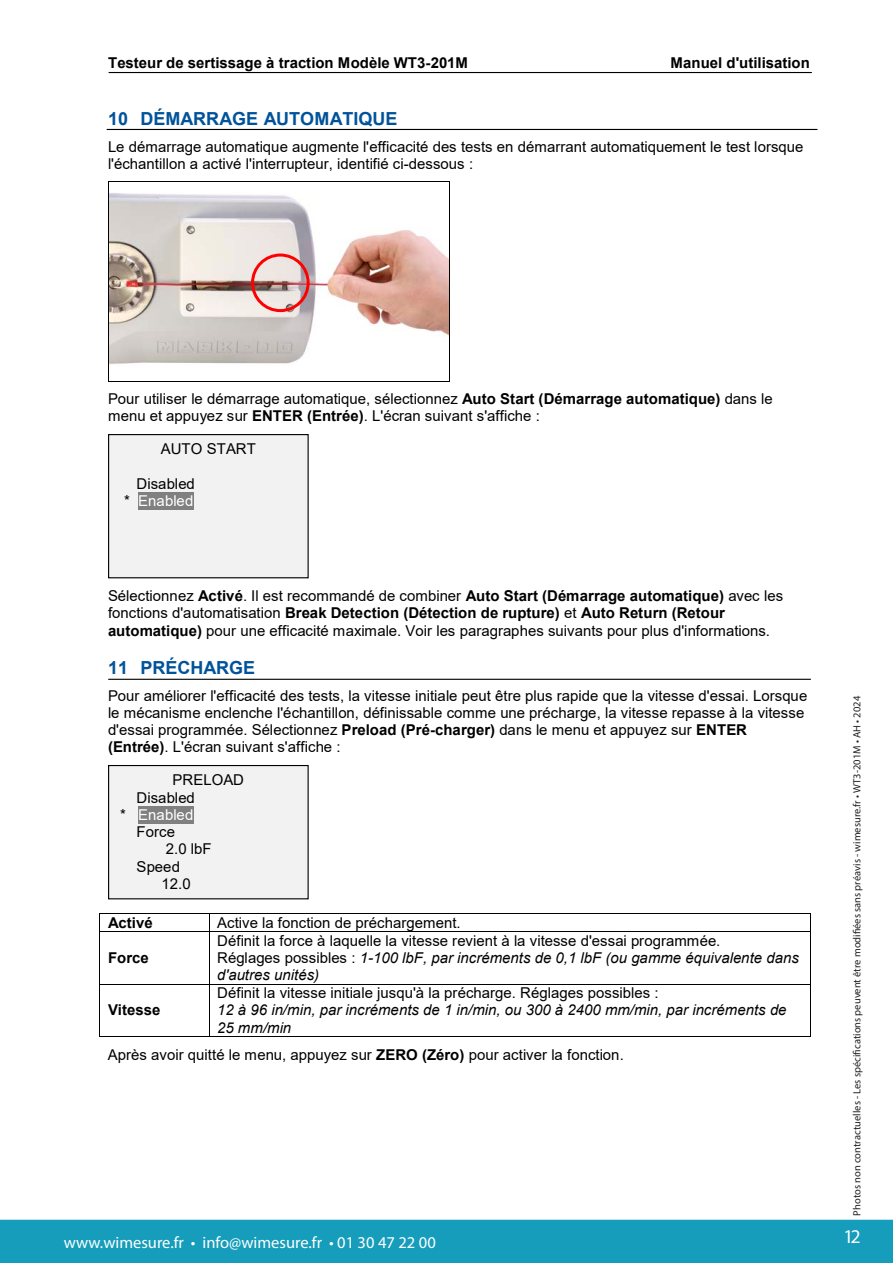
<style>
.page{position:relative;width:893px;height:1263px;background:#fff}
.page>*{position:absolute;margin:0;border:0;box-sizing:border-box;transform-origin:0 0}
.t1{font:19.5px "Myriad Pro";color:#fff}
.t2{font:700 18px "Arial";color:#00539b}
.t3{font:16.5px "Myriad Pro";color:#fff}
.t4{font:15px/17.2px "Arial";color:#000}
.t5{font:italic 15px/17.1px "Arial";color:#000}
.t6{font:700 15px "Arial";color:#000}
.t7{font:15px "Arial";letter-spacing:.005em;color:#fff}
.t8{font:10.5px "Myriad Pro";color:#231f20}
.s1{font-weight:700}
.s2{color:#fff}
.s3{color:#000}
.s4{font-style:italic}
.s5{font-style:normal}
</style>
<div class="page">
<hr style="left:109px;top:72px;width:702px;height:1px;background:#000">
<img style="left:109px;top:193px;width:340px;height:172px">
<hr style="left:109px;top:181px;width:340px;height:1px;background:#000">
<hr style="left:108px;top:182px;width:1px;height:199px;background:#000">
<hr style="left:449px;top:182px;width:1px;height:199px;background:#000">
<hr style="left:109px;top:381px;width:340px;height:1px;background:#000">
<hr style="left:100px;top:913px;width:109px;height:1px;background:#000">
<hr style="left:210px;top:913px;width:600px;height:1px;background:#000">
<hr style="left:100px;top:931px;width:109px;height:1px;background:#000">
<svg style="left:209px;top:913px;width:1px;height:19px"></svg>
<hr style="left:210px;top:931px;width:600px;height:1px;background:#000">
<svg style="left:810px;top:913px;width:1px;height:19px"></svg>
<hr style="left:100px;top:932px;width:1px;height:52px;background:#000">
<hr style="left:209px;top:932px;width:1px;height:52px;background:#000">
<hr style="left:810px;top:932px;width:1px;height:52px;background:#000">
<hr style="left:100px;top:984px;width:109px;height:1px;background:#000">
<hr style="left:210px;top:984px;width:600px;height:1px;background:#000">
<hr style="left:100px;top:984px;width:1px;height:52px;background:#000">
<hr style="left:100px;top:1036px;width:109px;height:1px;background:#000">
<hr style="left:209px;top:984px;width:1px;height:52px;background:#000">
<hr style="left:210px;top:1036px;width:600px;height:1px;background:#000">
<hr style="left:810px;top:984px;width:1px;height:52px;background:#000">
<div style="left:109px;top:765px;width:199px;height:134px;background:#f2f2f2"></div>
<div style="left:108px;top:765px;width:201px;height:134px;border:1px solid #000"></div>
<div style="left:138px;top:806px;width:55px;height:17px;background:#808080"></div>
<div style="left:109px;top:435px;width:199px;height:143px;background:#f2f2f2"></div>
<div style="left:108px;top:434px;width:201px;height:144px;border:1px solid #000"></div>
<div style="left:138px;top:492px;width:55px;height:17px;background:#808080"></div>
<hr style="left:109px;top:679px;width:701px;height:1px;background:#000">
<hr style="left:107px;top:129px;width:710px;height:1px;background:#000">
<div style="left:251px;top:254px;width:59px;height:58px;border:3px solid #f00;border-radius:50%"></div>
<div style="left:0;top:1220px;width:893px;height:43px;background:#169dbb"></div>
<p class="t6" style="left:108px;top:52px;width:362px">Testeur de sertissage à traction Modèle WT3-201M</p>
<p class="t6" style="left:670px;top:52px;width:141px">Manuel d'utilisation</p>
<p class="t2" style="left:108px;top:106px;width:291px">10 DÉMARRAGE AUTOMATIQUE</p>
<p class="t4" style="left:108px;top:138px;width:697px">Le démarrage automatique augmente l'efficacité des tests en démarrant automatiquement le test lorsque l'échantillon a activé l'interrupteur, identifié ci-dessous :</p>
<p class="t4" style="left:108px;top:390px;width:666px">Pour utiliser le démarrage automatique, sélectionnez <span class="s1">Auto Start (Démarrage automatique)</span> dans le menu et appuyez sur <span class="s1">ENTER (Entrée)</span>. L'écran suivant s'affiche :</p>
<p class="t4" style="left:161px;top:440px;width:96px">AUTO START</p>
<p class="t4" style="left:124px;top:475px;width:72px;text-align:right">Disabled<br>* <span class="s2">Enabled</span></p>
<p class="t4" style="left:108px;top:587px;width:677px">Sélectionnez <span class="s1">Activé</span>. Il est recommandé de combiner <span class="s1">Auto Start (Démarrage automatique)</span> avec les fonctions d'automatisation <span class="s1">Break Detection (Détection de rupture)</span> et <span class="s1">Auto Return (Retour automatique)</span> pour une efficacité maximale. Voir les paragraphes suivants pour plus d'informations.</p>
<p class="t2" style="left:108px;top:655px;width:149px">11 PRÉCHARGE</p>
<p class="t4" style="left:108px;top:687px;width:701px">Pour améliorer l'efficacité des tests, la vitesse initiale peut être plus rapide que la vitesse d'essai. Lorsque le mécanisme enclenche l'échantillon, définissable comme une précharge, la vitesse repasse à la vitesse d'essai programmée. Sélectionnez <span class="s1">Preload (Pré-charger)</span> dans le menu et appuyez sur <span class="s1">ENTER (Entrée)</span>. L'écran suivant s'affiche :</p>
<p class="t4" style="left:173px;top:771px;width:73px">PRELOAD</p>
<p class="t4" style="left:137px;top:789px;width:60px">Disabled</p>
<p class="t7" style="left:120px;top:804px;width:75px"><span class="s3">*</span> Enabled</p>
<p class="t4" style="left:137px;top:823px;width:40px">Force</p>
<p class="t4" style="left:166px;top:840px;width:47px">2.0 lbF</p>
<p class="t4" style="left:137px;top:858px;width:45px">Speed</p>
<p class="t4" style="left:162px;top:875px;width:31px">12.0</p>
<p class="t6" style="left:108px;top:912px;width:46px">Activé</p>
<p class="t4" style="left:217px;top:914px;width:245px">Active la fonction de préchargement.</p>
<p class="t6" style="left:108px;top:947px;width:42px">Force</p>
<p class="t4" style="left:217px;top:932px;width:583px">Définit la force à laquelle la vitesse revient à la vitesse d'essai programmée.<br>Réglages possibles : <span class="s4">1-100 lbF, par incréments de 0,1 lbF (ou gamme équivalente dans d'autres unités)</span></p>
<p class="t6" style="left:108px;top:999px;width:54px">Vitesse</p>
<p class="t5" style="left:217px;top:985px;width:571px"><span class="s5">Définit la vitesse initiale jusqu'à la précharge. Réglages possibles :<br></span>12 à 96 in/min, par incréments de 1 in/min, ou 300 à 2400 mm/min, par incréments de<br>25 mm/min</p>
<p class="t4" style="left:108px;top:1046px;width:517px">Après avoir quitté le menu, appuyez sur <span class="s1">ZERO (Zéro)</span> pour activer la fonction.</p>
<p class="t3" style="left:64px;top:1232px;width:374px">www.wimesure.fr • info@wimesure.fr • 01 30 47 22 00</p>
<p class="t8" style="left:850px;top:1215px;width:521px;rotate:-90deg">Photos non contractuelles - Les spécifications peuvent être modifiées sans préavis - wimesure.fr • WT3-201M • AH • 2024</p>
<h1 class="t1" style="left:845px;top:1225px;width:17px">12</h1>
</div>
